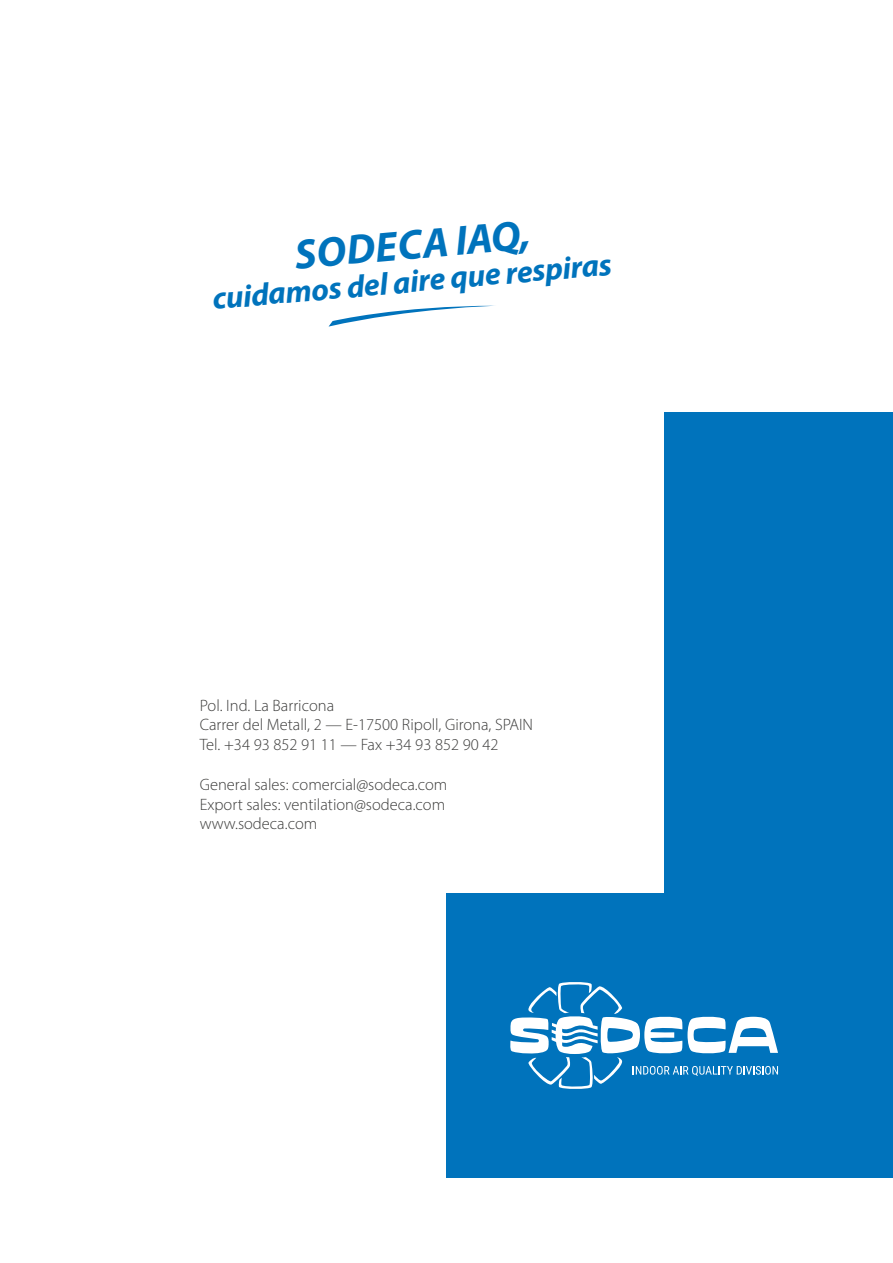
<style>
.page{position:relative;width:893px;height:1263px;background:#fff}
.page>*{position:absolute;margin:0;border:0;box-sizing:border-box;transform-origin:0 0}
.t1{font:italic 700 42px "Myriad Pro";color:#0073bc}
.t2{font:italic 700 31.5px "Myriad Pro";color:#0073bc}
.t3{font:300 16.5px/19.8px "Myriad Pro";color:#3c3c3b}
</style>
<div class="page">
<div style="left:446px;top:893px;width:447px;height:285px;background:#0073bc"></div>
<div style="left:664px;top:412px;width:229px;height:766px;background:#0073bc"></div>
<svg style="left:510px;top:982px;width:268px;height:107px"></svg>
<svg style="left:329px;top:306px;width:161px;height:21px"></svg>
<h1 class="t1" style="left:293px;top:227px;width:237px;rotate:-5deg">SODECA IAQ,</h1>
<h2 class="t2" style="left:211px;top:278px;width:402px;rotate:-5deg">cuidamos del aire que respiras</h2>
<p class="t3" style="left:200px;top:695px;width:335px">Pol. Ind. La Barricona<br>Carrer del Metall, 2 — E-17500 Ripoll, Girona, SPAIN<br>Tel. +34 93 852 91 11 — Fax +34 93 852 90 42</p>
<p class="t3" style="left:200px;top:774px;width:249px">General sales: comercial@sodeca.com<br>Export sales: ventilation@sodeca.com www.sodeca.com</p>
</div>
